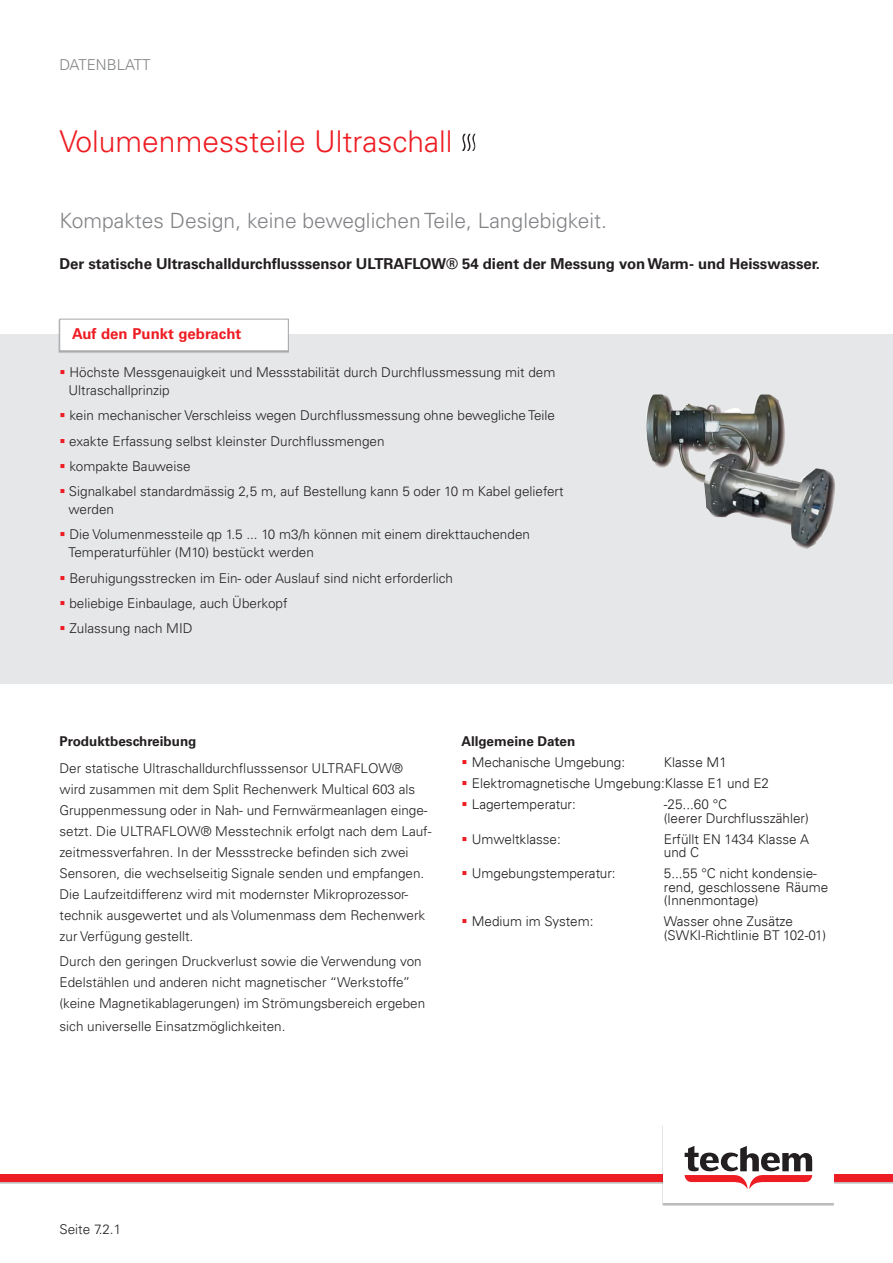
<style>
.page{position:relative;width:893px;height:1263px;background:#fff}
.page>*{position:absolute;margin:0;border:0;box-sizing:border-box;transform-origin:0 0}
.t1{font:300 30px "Univers LT Pro 45";color:#ee1d23}
.t2{font:300 21px "Univers LT Pro 45";color:#808285}
.t3{font:700 15px "Univers LT Pro 65";letter-spacing:-.005em;color:#231f20}
.t4{font:700 15px "Univers LT Pro 65";color:#ee1d23}
.t5{font:300 15px "Univers LT Pro 45";color:#808285}
.t6{font:300 13.5px/21px "Univers LT Pro 45";color:#231f20}
.t7{font:300 13.5px/13.5px "Univers 45";color:#231f20}
.t8{font:700 13.5px "Univers LT Std";color:#231f20}
.t9{font:300 13.5px "Univers LT";color:#231f20}
.s1{color:#ee1d23}
</style>
<div class="page">
<div style="left:0;top:1175px;width:893px;height:9px;background:#bfbdbe"></div>
<div style="left:0;top:1175px;width:893px;height:7px;background:#ee1d23"></div>
<div style="left:662px;top:1125px;width:172px;height:80px;background:#bdbcbc"></div>
<div style="left:663px;top:1124px;width:170px;height:79px;background:#fff"></div>
<svg style="left:685px;top:1146px;width:127px;height:43px"></svg>
<div style="left:0;top:334px;width:893px;height:350px;background:#e6e7e9"></div>
<img style="left:646px;top:394px;width:189px;height:155px">
<img style="left:462px;top:133px;width:14px;height:18px">
<div style="left:59px;top:319px;width:230px;height:34px;background:#aaaaad"></div>
<div style="left:60px;top:319px;width:228px;height:32px;background:#fff;border:1px solid #a8a9ad"></div>
<p class="t5" style="left:60px;top:56px;width:93px">DATENBLATT</p>
<p class="t1" style="left:60px;top:123px;width:394px">Volumenmessteile Ultraschall</p>
<p class="t2" style="left:60px;top:208px;width:549px">Kompaktes Design, keine beweglichen Teile, Langlebigkeit.</p>
<p class="t3" style="left:60px;top:255px;width:762px">Der statische Ultraschalldurchflusssensor ULTRAFLOW® 54 dient der Messung von Warm- und Heisswasser.</p>
<p class="t4" style="left:72px;top:325px;width:171px">Auf den Punkt gebracht</p>
<p class="t6" style="left:60px;top:362px;width:497px"><span class="s1">▪</span> Höchste Messgenauigkeit und Messstabilität durch Durchflussmessung mit dem</p>
<p class="t6" style="left:69px;top:380px;width:103px">Ultraschallprinzip</p>
<p class="t6" style="left:60px;top:405px;width:497px"><span class="s1">▪</span> kein mechanischer Verschleiss wegen Durchflussmessung ohne bewegliche Teile</p>
<p class="t6" style="left:60px;top:430px;width:326px"><span class="s1">▪</span> exakte Erfassung selbst kleinster Durchflussmengen</p>
<p class="t6" style="left:60px;top:455px;width:133px"><span class="s1">▪</span> kompakte Bauweise</p>
<p class="t6" style="left:60px;top:481px;width:506px"><span class="s1">▪</span> Signalkabel standardmässig 2,5 m, auf Bestellung kann 5 oder 10 m Kabel geliefert</p>
<p class="t6" style="left:69px;top:499px;width:47px">werden</p>
<p class="t6" style="left:60px;top:524px;width:472px"><span class="s1">▪</span> Die Volumenmessteile qp 1.5 ... 10 m3/h können mit einem direkttauchenden</p>
<p class="t6" style="left:69px;top:542px;width:247px">Temperaturfühler (M10) bestückt werden</p>
<p class="t6" style="left:60px;top:567px;width:395px"><span class="s1">▪</span> Beruhigungsstrecken im Ein- oder Auslauf sind nicht erforderlich</p>
<p class="t6" style="left:60px;top:592px;width:230px"><span class="s1">▪</span> beliebige Einbaulage, auch Überkopf</p>
<p class="t6" style="left:60px;top:618px;width:134px"><span class="s1">▪</span> Zulassung nach MID</p>
<p class="t8" style="left:60px;top:733px;width:138px">Produktbeschreibung</p>
<p class="t6" style="left:60px;top:758px;width:373px">Der statische Ultraschalldurchflusssensor ULTRAFLOW® wird zusammen mit dem Split Rechenwerk Multical 603 als Gruppenmessung oder in Nah- und Fernwärmeanlagen einge&shy;setzt. Die ULTRAFLOW® Messtechnik erfolgt nach dem Lauf&shy;zeitmessverfahren. In der Messstrecke befinden sich zwei Sensoren, die wechselseitig Signale senden und empfangen.<br>Die Laufzeitdifferenz wird mit modernster Mikroprozessor&shy;technik ausgewertet und als Volumenmass dem Rechenwerk zur Verfügung gestellt.</p>
<p class="t6" style="left:60px;top:951px;width:367px">Durch den geringen Druckverlust sowie die Verwendung von<br>Edelstählen und anderen nicht magnetischer “Werkstoffe” (keine Magnetikablagerungen) im Strömungsbereich ergeben</p>
<p class="t6" style="left:60px;top:1015px;width:228px">sich universelle Einsatzmöglichkeiten.</p>
<p class="t8" style="left:461px;top:734px;width:115px">Allgemeine Daten</p>
<p class="t7" style="left:461px;top:756px;width:165px"><span class="s1">▪</span> Mechanische Umgebung:</p>
<p class="t7" style="left:664px;top:756px;width:65px">Klasse M1</p>
<p class="t7" style="left:461px;top:777px;width:309px"><span class="s1">▪</span> Elektromagnetische Umgebung:Klasse E1 und E2</p>
<p class="t7" style="left:461px;top:798px;width:116px"><span class="s1">▪</span> Lagertemperatur:</p>
<p class="t7" style="left:664px;top:798px;width:65px">-25...60 °C</p>
<p class="t7" style="left:664px;top:811px;width:146px">(leerer Durchflusszähler)</p>
<p class="t7" style="left:461px;top:832px;width:101px"><span class="s1">▪</span> Umweltklasse:</p>
<p class="t7" style="left:664px;top:832px;width:147px">Erfüllt EN 1434 Klasse A und C</p>
<p class="t7" style="left:461px;top:867px;width:156px"><span class="s1">▪</span> Umgebungstemperatur:</p>
<p class="t7" style="left:664px;top:867px;width:166px">5...55 °C nicht kondensie&shy;rend, geschlossene Räume (Innenmontage)</p>
<p class="t7" style="left:461px;top:915px;width:134px"><span class="s1">▪</span> Medium im System:</p>
<p class="t7" style="left:664px;top:915px;width:164px">Wasser ohne Zusätze (SWKI-Richtlinie BT 102-01)</p>
<p class="t9" style="left:60px;top:1221px;width:63px">Seite 7.2.1</p>
</div>
